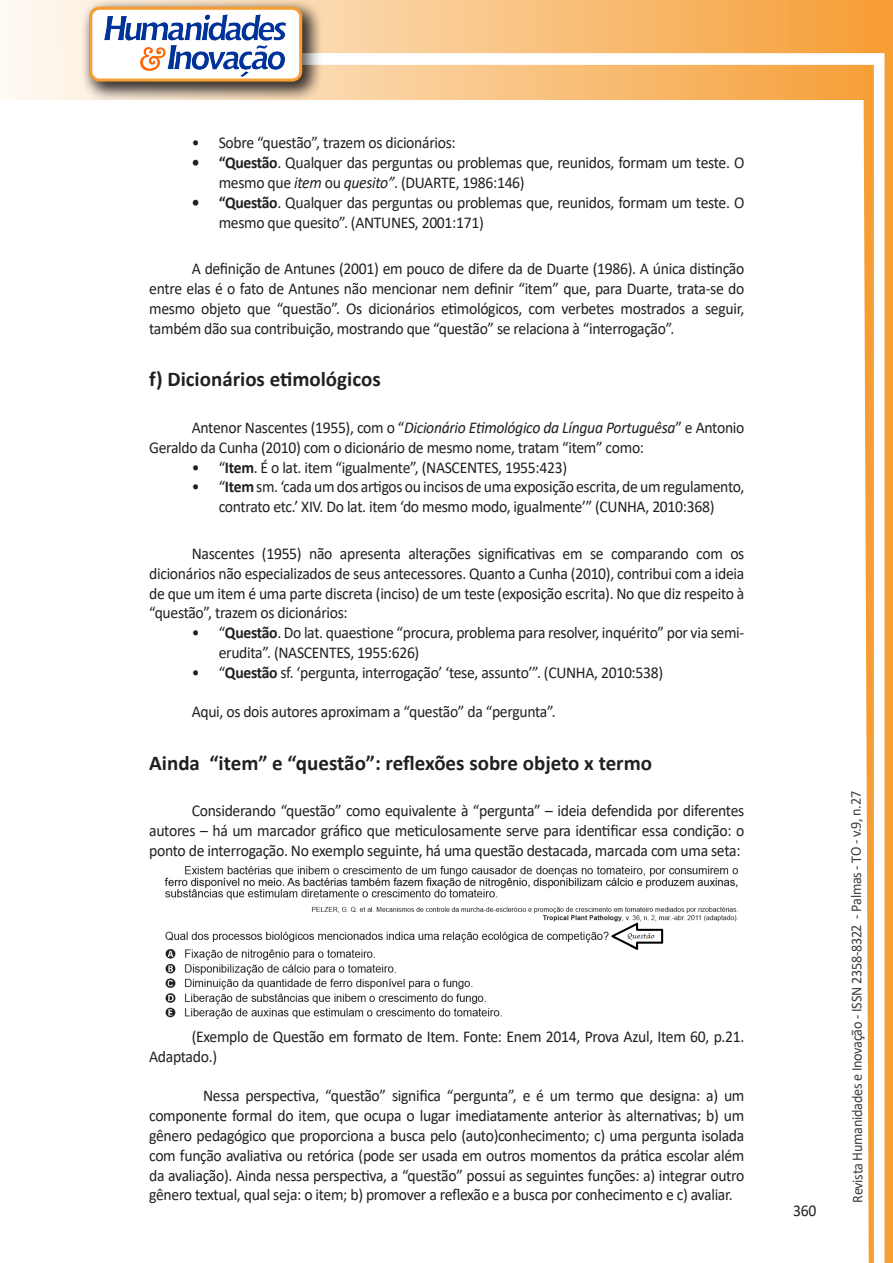
<style>
.page{position:relative;width:893px;height:1263px;background:#fff}
.page>*{position:absolute;margin:0;border:0;box-sizing:border-box;transform-origin:0 0}
.Titulo_2{font:700 21px "Calibri";color:#231f20}
.texto{font:16.5px/19.8px "Calibri";letter-spacing:-.02em;color:#231f20;scale:.95 1}
.t1{font:15px "Calibri";letter-spacing:-.025em;color:#3e3e3f;scale:.95 1}
.s1{font-weight:700}
.s2{font-style:italic}
</style>
<div class="page">
<svg style="left:5px;top:0;width:858px;height:100px;background:#f9c484"></svg>
<div style="left:302px;top:53px;width:582px;height:12px;background:#fff;border:2px solid #fff"></div>
<svg style="left:863px;top:0;width:30px;height:1263px"></svg>
<div style="left:81px;top:0;width:241px;height:102px;background:#231f20;opacity:.75"></div>
<div style="left:91px;top:8px;width:210px;height:72px;background:#fff;border-radius:9px"></div>
<img style="left:104px;top:14px;width:181px;height:62px">
<div style="left:89px;top:7px;width:213px;height:75px;border:3px solid #f69e34;border-radius:9px"></div>
<img style="left:164px;top:866px;width:574px;height:153px">
<p class="texto" style="left:192px;top:133px;width:279px">• Sobre “questão”, trazem os dicionários:</p>
<p class="texto" style="left:219px;top:152px;width:555px;text-indent:-27px"><span class="s1">• “Questão</span>. Qualquer das perguntas ou problemas que, reunidos, formam um teste. O mesmo que <span class="s2">item</span> ou <span class="s2">quesito”</span>. (DUARTE, 1986:146)</p>
<p class="texto" style="left:219px;top:192px;width:555px;text-indent:-27px"><span class="s1">• “Questão</span>. Qualquer das perguntas ou problemas que, reunidos, formam um teste. O mesmo que quesito”. (ANTUNES, 2001:171)</p>
<p class="texto" style="left:149px;top:259px;width:628px;text-align:justify;text-indent:43px">A definição de Antunes (2001) em pouco de difere da de Duarte (1986). A única distinção entre elas é o fato de Antunes não mencionar nem definir “item” que, para Duarte, trata-se do mesmo objeto que “questão”. Os dicionários etimológicos, com verbetes mostrados a seguir, também dão sua contribuição, mostrando que “questão” se relaciona à “interrogação”.</p>
<p class="Titulo_2" style="left:149px;top:364px;width:233px">f) Dicionários etimológicos</p>
<p class="texto" style="left:149px;top:417px;width:628px;text-indent:43px">Antenor Nascentes (1955), com o “<span class="s2">Dicionário Etimológico da Língua Portuguêsa</span>” e Antonio<br>Geraldo da Cunha (2010) com o dicionário de mesmo nome, tratam “item” como:</p>
<p class="texto" style="left:192px;top:457px;width:397px">• “<span class="s1">Item</span>. É o lat. item “igualmente”, (NASCENTES, 1955:423)</p>
<p class="texto" style="left:192px;top:476px;width:583px;text-align:center">• “<span class="s1">Item</span> sm. ‘cada um dos artigos ou incisos de uma exposição escrita, de um regulamento, contrato etc.’ XIV. Do lat. item ‘do mesmo modo, igualmente’” (CUNHA, 2010:368)</p>
<p class="texto" style="left:149px;top:543px;width:628px;text-align:justify;text-indent:43px">Nascentes (1955) não apresenta alterações significativas em se comparando com os dicionários não especializados de seus antecessores. Quanto a Cunha (2010), contribui com a ideia de que um item é uma parte discreta (inciso) de um teste (exposição escrita). No que diz respeito à “questão”, trazem os dicionários:</p>
<p class="texto" style="left:219px;top:622px;width:555px;text-indent:-27px">• “<span class="s1">Questão</span>. Do lat. quaestione “procura, problema para resolver, inquérito” por via semi&shy;erudita”. (NASCENTES, 1955:626)</p>
<p class="texto" style="left:192px;top:662px;width:498px">• “<span class="s1">Questão</span> sf. ‘pergunta, interrogação’ ‘tese, assunto’”. (CUNHA, 2010:538)</p>
<p class="texto" style="left:192px;top:701px;width:385px">Aqui, os dois autores aproximam a “questão” da “pergunta”.</p>
<p class="Titulo_2" style="left:149px;top:748px;width:504px">Ainda “item” e “questão”: reflexões sobre objeto x termo</p>
<p class="texto" style="left:149px;top:800px;width:628px;text-align:justify;text-indent:43px">Considerando “questão” como equivalente à “pergunta” – ideia defendida por diferentes autores – há um marcador gráfico que meticulosamente serve para identificar essa condição: o ponto de interrogação. No exemplo seguinte, há uma questão destacada, marcada com uma seta:</p>
<p class="texto" style="left:149px;top:1026px;width:628px;text-indent:43px">(Exemplo de Questão em formato de Item. Fonte: Enem 2014, Prova Azul, Item 60, p.21.<br>Adaptado.)</p>
<p class="texto" style="left:149px;top:1085px;width:628px;text-align:justify;text-indent:54px">Nessa perspectiva, “questão” significa “pergunta”, e é um termo que designa: a) um componente formal do item, que ocupa o lugar imediatamente anterior às alternativas; b) um gênero pedagógico que proporciona a busca pelo (auto)conhecimento; c) uma pergunta isolada com função avaliativa ou retórica (pode ser usada em outros momentos da prática escolar além da avaliação). Ainda nessa perspectiva, a “questão” possui as seguintes funções: a) integrar outro gênero textual, qual seja: o item; b) promover a reflexão e a busca por conhecimento e c) avaliar.</p>
<p class="texto" style="left:793px;top:1200px;width:26px">360</p>
<p class="t1" style="left:846px;top:1203px;width:435px;rotate:-90deg">Revista Humanidades e Inovação - ISSN 2358-8322 - Palmas - TO - v.9, n.27</p>
</div>
